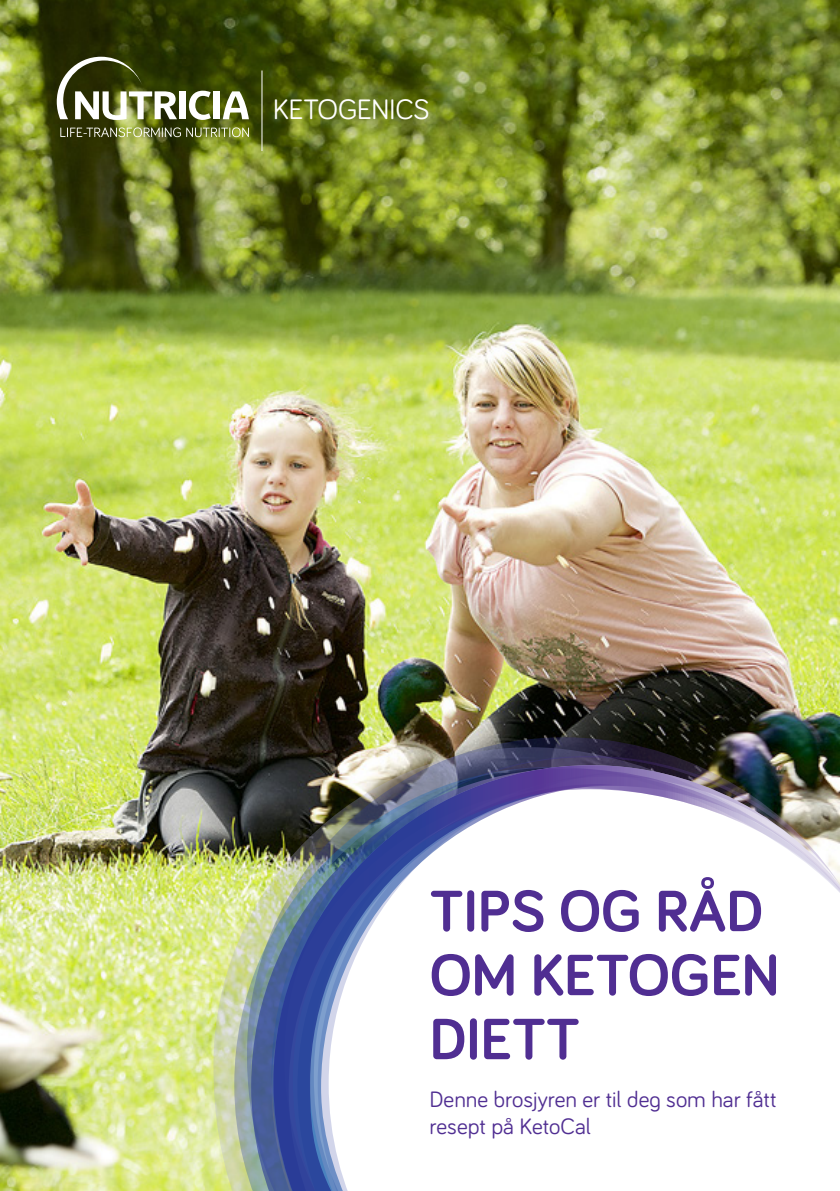
<style>
.page{position:relative;width:840px;height:1191px;background:#fff}
.page>*{position:absolute;margin:0;border:0;box-sizing:border-box;transform-origin:0 0}
.t1{font:700 60px/64px "Bariol";color:#502e92}
.t2{font:29px "Bariol";letter-spacing:-.01em;color:#fff}
.t3{font:23px/27.6px "Bariol";color:#502e92}
</style>
<div class="page">
<img style="left:0;top:0;width:839px;height:1191px">
<svg style="left:213px;top:747px;width:34px;height:444px;background:#adb481"></svg>
<img style="left:234px;top:767px;width:13px;height:424px">
<img style="left:247px;top:737px;width:592px;height:454px">
<svg style="left:273px;top:765px;width:566px;height:426px"></svg>
<svg style="left:293px;top:792px;width:256px;height:399px"></svg>
<div style="left:213px;top:91px;width:7px;height:28px;background:#fff"></div>
<svg style="left:223px;top:91px;width:26px;height:28px"></svg>
<svg style="left:189px;top:91px;width:22px;height:29px"></svg>
<div style="left:179px;top:91px;width:7px;height:28px;background:#fff"></div>
<svg style="left:60px;top:127px;width:189px;height:10px;background:#7b834e"></svg>
<svg style="left:57px;top:57px;width:120px;height:63px"></svg>
<hr style="left:261px;top:70px;width:1px;height:81px;background:#fff">
<p class="t2" style="left:272px;top:90px;width:158px">KETOGENICS</p>
<p class="t1" style="left:429px;top:876px;width:351px">TIPS OG RÅD<br>OM KETOGEN<br>DIETT</p>
<p class="t3" style="left:429px;top:1084px;width:348px">Denne brosjyren er til deg som har fått resept på KetoCal</p>
</div>
